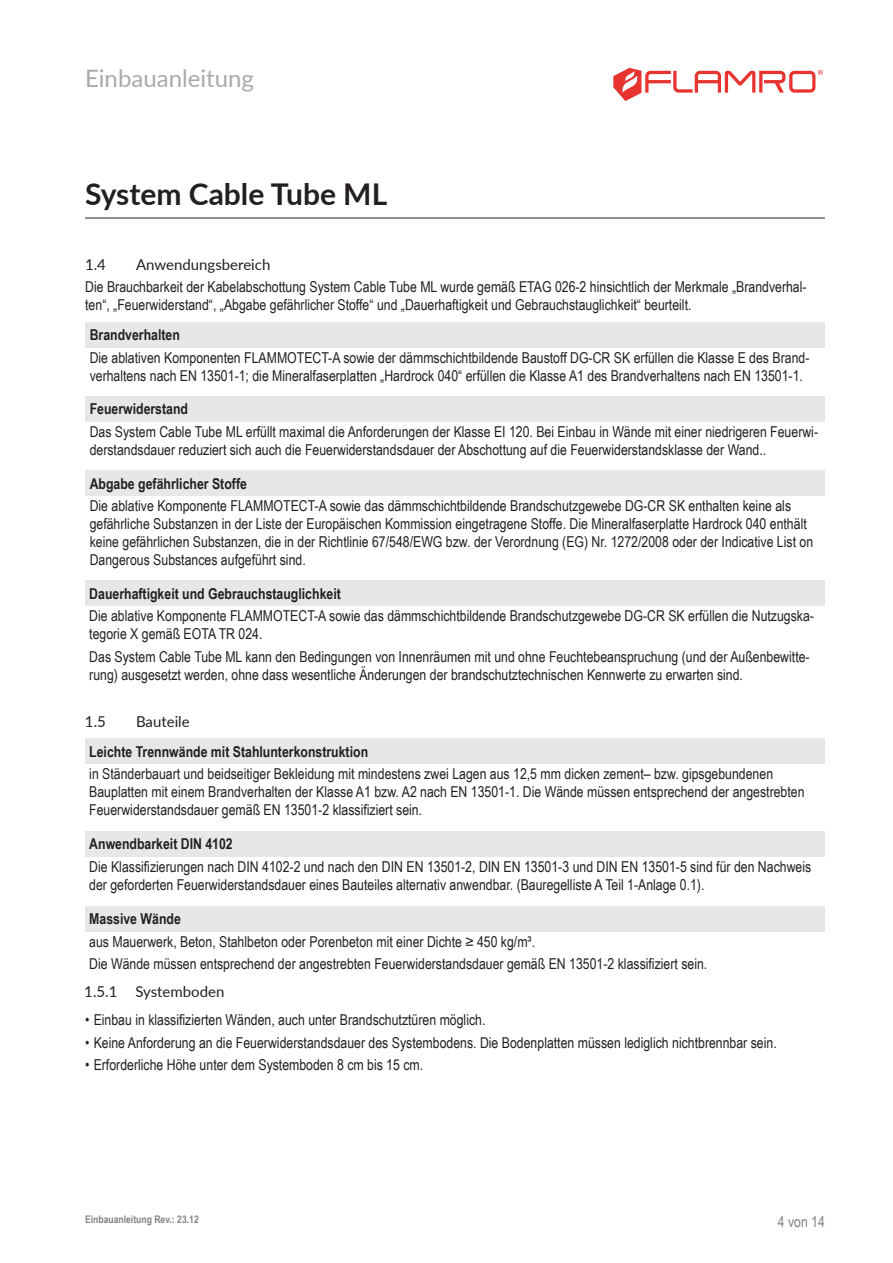
<style>
.page{position:relative;width:893px;height:1263px;background:#fff}
.page>*{position:absolute;margin:0;border:0;box-sizing:border-box;transform-origin:0 0}
.t1{font:700 30px "Lato";color:#231f20}
.t2{font:24px "Lato";color:#a8a9ad}
.p___Fließtext{font:15px/18px "Arial Narrow";color:#231f20}
.p___grauer_Balken_Text{font:700 15px "Arial Narrow";color:#231f20}
.t3{font:15px "Lato";color:#231f20}
.t4{font:15px "Arial Narrow";color:#808285}
.t5{font:700 10.5px "Arial Narrow";color:#808285}
</style>
<div class="page">
<hr style="left:85px;top:218px;width:740px;height:1px;background:#231f20">
<div style="left:85px;top:322px;width:740px;height:25px;background:#e6e7e9"></div>
<div style="left:85px;top:470px;width:740px;height:26px;background:#e6e7e9"></div>
<div style="left:85px;top:581px;width:740px;height:25px;background:#e6e7e9"></div>
<div style="left:85px;top:396px;width:740px;height:26px;background:#e6e7e9"></div>
<div style="left:85px;top:738px;width:740px;height:26px;background:#e6e7e9"></div>
<div style="left:85px;top:906px;width:740px;height:25px;background:#e6e7e9"></div>
<div style="left:85px;top:831px;width:740px;height:26px;background:#e6e7e9"></div>
<svg style="left:613px;top:68px;width:210px;height:33px"></svg>
<h2 class="t2" style="left:85px;top:61px;width:170px">Einbauanleitung</h2>
<h1 class="t1" style="left:85px;top:172px;width:304px">System Cable Tube ML</h1>
<p class="t3" style="left:85px;top:253px;width:22px">1.4</p>
<p class="t3" style="left:136px;top:253px;width:136px">Anwendungsbereich</p>
<p class="p___Fließtext" style="left:85px;top:277px;width:723px">Die Brauchbarkeit der Kabelabschottung System Cable Tube ML wurde gemäß ETAG 026-2 hinsichtlich der Merkmale „Brandverhal&shy;ten“, „Feuerwiderstand“, „Abgabe gefährlicher Stoffe“ und „Dauerhaftigkeit und Gebrauchstauglichkeit“ beurteilt.</p>
<p class="p___grauer_Balken_Text" style="left:90px;top:323px;width:92px">Brandverhalten</p>
<p class="p___Fließtext" style="left:90px;top:348px;width:721px">Die ablativen Komponenten FLAMMOTECT-A sowie der dämmschichtbildende Baustoff DG-CR SK erfüllen die Klasse E des Brand&shy;verhaltens nach EN 13501-1; die Mineralfaserplatten „Hardrock 040“ erfüllen die Klasse A1 des Brandverhaltens nach EN 13501-1.</p>
<p class="p___grauer_Balken_Text" style="left:90px;top:398px;width:100px">Feuerwiderstand</p>
<p class="p___Fließtext" style="left:90px;top:422px;width:730px">Das System Cable Tube ML erfüllt maximal die Anforderungen der Klasse EI 120. Bei Einbau in Wände mit einer niedrigeren Feuerwi&shy;derstandsdauer reduziert sich auch die Feuerwiderstandsdauer der Abschottung auf die Feuerwiderstandsklasse der Wand..</p>
<p class="p___grauer_Balken_Text" style="left:90px;top:472px;width:159px">Abgabe gefährlicher Stoffe</p>
<p class="p___Fließtext" style="left:90px;top:496px;width:725px">Die ablative Komponente FLAMMOTECT-A sowie das dämmschichtbildende Brandschutzgewebe DG-CR SK enthalten keine als gefährliche Substanzen in der Liste der Europäischen Kommission eingetragene Stoffe. Die Mineralfaserplatte Hardrock 040 enthält keine gefährlichen Substanzen, die in der Richtlinie 67/548/EWG bzw. der Verordnung (EG) Nr. 1272/2008 oder der Indicative List on Dangerous Substances aufgeführt sind.</p>
<p class="p___grauer_Balken_Text" style="left:89px;top:582px;width:253px">Dauerhaftigkeit und Gebrauchstauglichkeit</p>
<p class="p___Fließtext" style="left:89px;top:606px;width:726px">Die ablative Komponente FLAMMOTECT-A sowie das dämmschichtbildende Brandschutzgewebe DG-CR SK erfüllen die Nutzugska&shy;tegorie X gemäß EOTA TR 024.</p>
<p class="p___Fließtext" style="left:89px;top:647px;width:722px">Das System Cable Tube ML kann den Bedingungen von Innenräumen mit und ohne Feuchtebeanspruchung (und der Außenbewitte&shy;rung) ausgesetzt werden, ohne dass wesentliche Änderungen der brandschutztechnischen Kennwerte zu erwarten sind.</p>
<p class="t3" style="left:85px;top:710px;width:22px">1.5</p>
<p class="t3" style="left:136px;top:710px;width:55px">Bauteile</p>
<p class="p___grauer_Balken_Text" style="left:89px;top:740px;width:280px">Leichte Trennwände mit Stahlunterkonstruktion</p>
<p class="p___Fließtext" style="left:89px;top:764px;width:717px">in Ständerbauart und beidseitiger Bekleidung mit mindestens zwei Lagen aus 12,5 mm dicken zement– bzw. gipsgebundenen<br>Bauplatten mit einem Brandverhalten der Klasse A1 bzw. A2 nach EN 13501-1. Die Wände müssen entsprechend der angestrebten<br>Feuerwiderstandsdauer gemäß EN 13501-2 klassifiziert sein.</p>
<p class="p___grauer_Balken_Text" style="left:89px;top:833px;width:145px">Anwendbarkeit DIN 4102</p>
<p class="p___Fließtext" style="left:89px;top:857px;width:723px">Die Klassifizierungen nach DIN 4102-2 und nach den DIN EN 13501-2, DIN EN 13501-3 und DIN EN 13501-5 sind für den Nachweis der geforderten Feuerwiderstandsdauer eines Bauteiles alternativ anwendbar. (Bauregelliste A Teil 1-Anlage 0.1).</p>
<p class="p___grauer_Balken_Text" style="left:89px;top:907px;width:93px">Massive Wände</p>
<p class="p___Fließtext" style="left:89px;top:932px;width:447px">aus Mauerwerk, Beton, Stahlbeton oder Porenbeton mit einer Dichte ≥ 450 kg/m³.</p>
<p class="p___Fließtext" style="left:89px;top:954px;width:620px">Die Wände müssen entsprechend der angestrebten Feuerwiderstandsdauer gemäß EN 13501-2 klassifiziert sein.</p>
<p class="t3" style="left:84px;top:981px;width:142px">1.5.1 Systemboden</p>
<p class="p___Fließtext" style="left:85px;top:1010px;width:402px">• Einbau in klassifizierten Wänden, auch unter Brandschutztüren möglich.</p>
<p class="p___Fließtext" style="left:85px;top:1033px;width:693px">• Keine Anforderung an die Feuerwiderstandsdauer des Systembodens. Die Bodenplatten müssen lediglich nichtbrennbar sein.</p>
<p class="p___Fließtext" style="left:85px;top:1055px;width:340px">• Erforderliche Höhe unter dem Systemboden 8 cm bis 15 cm.</p>
<p class="t5" style="left:85px;top:1212px;width:115px">Einbauanleitung Rev.: 23.12</p>
<p class="t4" style="left:778px;top:1210px;width:49px">4 von 14</p>
</div>
